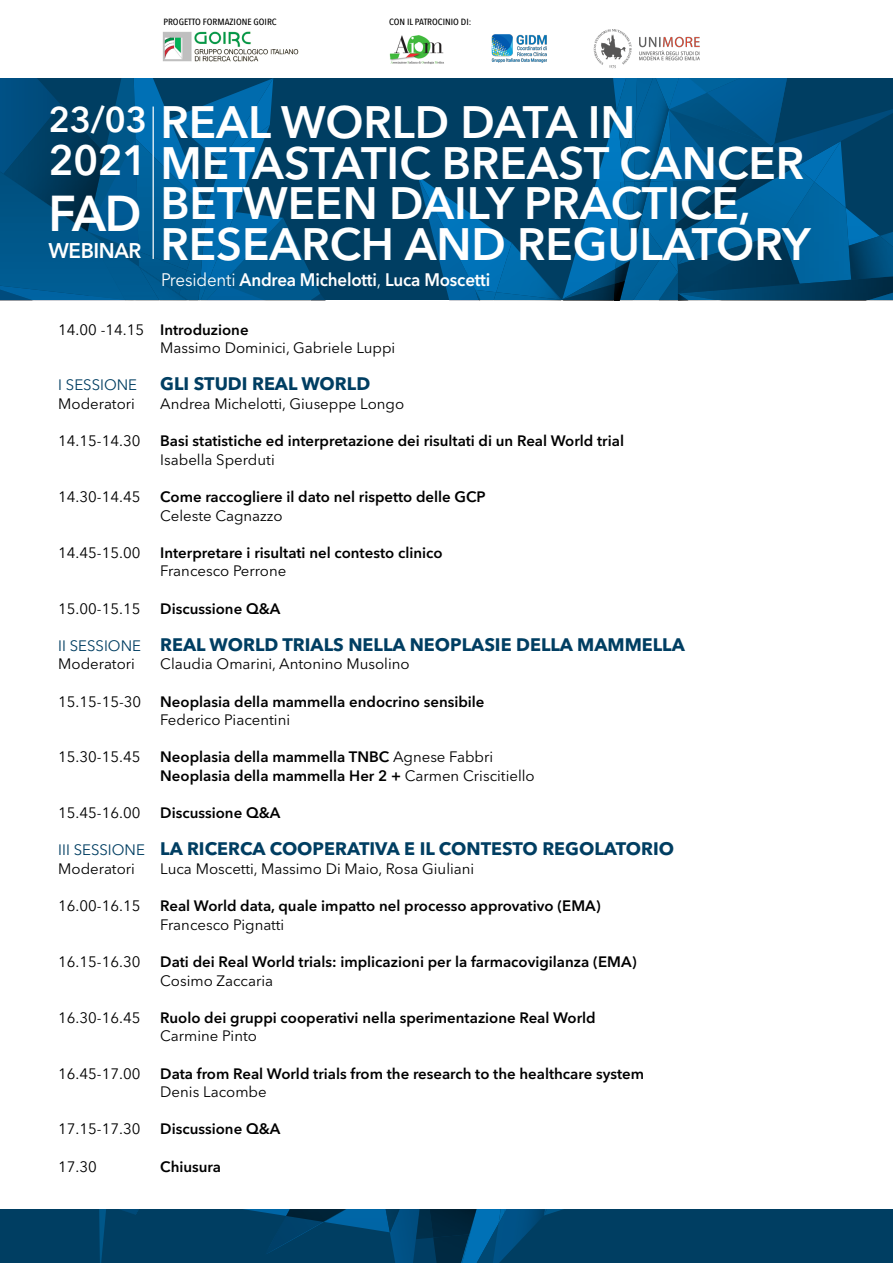
<style>
.page{position:relative;width:893px;height:1263px;background:#fff}
.page>*{position:absolute;margin:0;border:0;box-sizing:border-box;transform-origin:0 0}
.t1{font:600 49.95px "Avenir Next LT Pro";color:#fff;scale:.96 1}
.t2{font:600 45px/40.5px "Avenir Next LT Pro";color:#fff}
.t3{font:600 42px "Avenir Next LT Pro";color:#fff}
.t4{font:600 35.4px "Avenir Next LT Pro";color:#fff}
.t5{font:600 21.15px "Avenir Next LT Pro";letter-spacing:-.02em;color:#fff}
.t6{font:700 18px "Avenir Next LT Pro";color:#003e62}
.t7{font:600 18px "Avenir Next LT Pro";letter-spacing:-.01em;color:#fff;scale:.94 1}
.t8{font:600 15px/18.6px "Avenir Next LT Pro";color:#000}
.t9{font:15px/18.6px "Avenir Next LT Pro";color:#000}
.t10{font:15px "Avenir Next LT Pro";color:#003e62}
.t11{font:500 9px "Avenir Next Condensed";color:#000;scale:1.1 1}
.s1{font-weight:400}
.s2{font-weight:600}
.s3{font-weight:400;font-size:15px}
</style>
<div class="page">
<div style="left:0;top:79px;width:893px;height:221px;background:#003e62"></div>
<svg style="left:0;top:79px;width:320px;height:221px"></svg>
<img style="left:125px;top:300px;width:66px;height:1px">
<img style="left:187px;top:267px;width:87px;height:33px">
<div style="left:88px;top:232px;width:73px;height:68px;background:#005c92"></div>
<img style="left:140px;top:268px;width:58px;height:32px">
<img style="left:187px;top:270px;width:14px;height:24px">
<div style="left:138px;top:251px;width:49px;height:43px;background:#00598e"></div>
<img style="left:88px;top:231px;width:51px;height:36px">
<img style="left:198px;top:275px;width:3px;height:25px">
<img style="left:179px;top:294px;width:19px;height:6px">
<img style="left:664px;top:253px;width:5px;height:47px">
<img style="left:638px;top:79px;width:31px;height:102px">
<img style="left:650px;top:181px;width:19px;height:72px">
<div style="left:638px;top:220px;width:26px;height:80px;background:#0065a0"></div>
<svg style="left:669px;top:79px;width:224px;height:221px"></svg>
<img style="left:676px;top:179px;width:70px;height:55px">
<img style="left:638px;top:181px;width:12px;height:71px">
<svg style="left:418px;top:79px;width:220px;height:222px"></svg>
<img style="left:632px;top:220px;width:9px;height:32px">
<img style="left:612px;top:260px;width:18px;height:40px">
<img style="left:615px;top:261px;width:15px;height:23px">
<hr style="left:153px;top:107px;width:1px;height:152px;background:#fff">
<img style="left:162px;top:31px;width:136px;height:31px">
<img style="left:389px;top:35px;width:55px;height:29px">
<img style="left:491px;top:34px;width:56px;height:28px">
<div style="left:0;top:1209px;width:893px;height:54px;background:#003e62"></div>
<svg style="left:99px;top:1209px;width:464px;height:54px"></svg>
<img style="left:286px;top:1209px;width:156px;height:13px">
<img style="left:593px;top:30px;width:107px;height:38px">
<p class="t11" style="left:163px;top:17px;width:105px">PROGETTO FORMAZIONE GOIRC</p>
<p class="t11" style="left:389px;top:17px;width:76px">CON IL PATROCINIO DI:</p>
<h3 class="t4" style="left:48px;top:98px;width:100px">23/03</h3>
<h3 class="t3" style="left:48px;top:135px;width:100px">2021</h3>
<h1 class="t1" style="left:48px;top:183px;width:98px">FAD</h1>
<h3 class="t5" style="left:48px;top:237px;width:94px">WEBINAR</h3>
<h2 class="t2" style="left:161px;top:102px;width:651px">REAL WORLD DATA IN<br>METASTATIC BREAST CANCER<br>BETWEEN DAILY PRACTICE,<br>RESEARCH AND REGULATORY</h2>
<p class="t7" style="left:161px;top:269px;width:352px"><span class="s1">Presidenti</span> Andrea Michelotti<span class="s1">,</span> Luca Moscetti</p>
<p class="t9" style="left:160px;top:320px;width:237px;text-indent:-102px">14.00 -14.15 <span class="s2">Introduzione<br></span>Massimo Dominici, Gabriele Luppi</p>
<p class="t10" style="left:58px;top:376px;width:80px">I SESSIONE</p>
<p class="t6" style="left:160px;top:373px;width:212px">GLI STUDI REAL WORLD</p>
<p class="t9" style="left:58px;top:394px;width:78px">Moderatori</p>
<p class="t9" style="left:160px;top:394px;width:245px">Andrea Michelotti, Giuseppe Longo</p>
<p class="t9" style="left:58px;top:432px;width:84px">14.15-14.30</p>
<p class="t8" style="left:160px;top:431px;width:465px">Basi statistiche ed interpretazione dei risultati di un Real World trial</p>
<p class="t9" style="left:160px;top:450px;width:116px">Isabella Sperduti</p>
<p class="t9" style="left:58px;top:487px;width:84px">14.30-14.45</p>
<p class="t8" style="left:160px;top:487px;width:327px">Come raccogliere il dato nel rispetto delle GCP</p>
<p class="t9" style="left:160px;top:506px;width:124px">Celeste Cagnazzo</p>
<p class="t9" style="left:58px;top:543px;width:84px">14.45-15.00</p>
<p class="t8" style="left:160px;top:543px;width:284px">Interpretare i risultati nel contesto clinico</p>
<p class="t9" style="left:160px;top:562px;width:128px">Francesco Perrone</p>
<p class="t9" style="left:58px;top:599px;width:84px">15.00-15.15</p>
<p class="t8" style="left:160px;top:599px;width:122px">Discussione Q&amp;A</p>
<p class="t6" style="left:58px;top:633px;width:628px"><span class="s3">II SESSIONE</span> REAL WORLD TRIALS NELLA NEOPLASIE DELLA MAMMELLA</p>
<p class="t9" style="left:58px;top:655px;width:78px">Moderatori</p>
<p class="t9" style="left:160px;top:655px;width:251px">Claudia Omarini, Antonino Musolino</p>
<p class="t9" style="left:58px;top:692px;width:85px">15.15-15-30</p>
<p class="t8" style="left:160px;top:692px;width:326px">Neoplasia della mammella endocrino sensibile</p>
<p class="t9" style="left:160px;top:711px;width:131px">Federico Piacentini</p>
<p class="t9" style="left:58px;top:748px;width:84px">15.30-15.45</p>
<p class="t8" style="left:160px;top:748px;width:376px">Neoplasia della mammella TNBC <span class="s1">Agnese Fabbri<br></span>Neoplasia della mammella Her 2 + <span class="s1">Carmen Criscitiello</span></p>
<p class="t9" style="left:58px;top:804px;width:84px">15.45-16.00</p>
<p class="t8" style="left:160px;top:803px;width:122px">Discussione Q&amp;A</p>
<p class="t6" style="left:58px;top:838px;width:617px"><span class="s3">III SESSIONE</span> LA RICERCA COOPERATIVA E IL CONTESTO REGOLATORIO</p>
<p class="t9" style="left:58px;top:859px;width:78px">Moderatori</p>
<p class="t9" style="left:160px;top:859px;width:316px">Luca Moscetti, Massimo Di Maio, Rosa Giuliani</p>
<p class="t9" style="left:58px;top:897px;width:84px">16.00-16.15</p>
<p class="t8" style="left:160px;top:896px;width:442px">Real World data, quale impatto nel processo approvativo (EMA)</p>
<p class="t9" style="left:160px;top:915px;width:126px">Francesco Pignatti</p>
<p class="t9" style="left:58px;top:952px;width:84px">16.15-16.30</p>
<p class="t8" style="left:160px;top:952px;width:478px">Dati dei Real World trials: implicazioni per la farmacovigilanza (EMA)</p>
<p class="t9" style="left:160px;top:971px;width:114px">Cosimo Zaccaria</p>
<p class="t9" style="left:58px;top:1008px;width:84px">16.30-16.45</p>
<p class="t8" style="left:160px;top:1008px;width:437px">Ruolo dei gruppi cooperativi nella sperimentazione Real World</p>
<p class="t9" style="left:160px;top:1027px;width:98px">Carmine Pinto</p>
<p class="t9" style="left:58px;top:1064px;width:84px">16.45-17.00</p>
<p class="t8" style="left:160px;top:1064px;width:485px">Data from Real World trials from the research to the healthcare system</p>
<p class="t9" style="left:160px;top:1083px;width:108px">Denis Lacombe</p>
<p class="t9" style="left:58px;top:1120px;width:84px">17.15-17.30</p>
<p class="t8" style="left:160px;top:1120px;width:122px">Discussione Q&amp;A</p>
<p class="t9" style="left:58px;top:1157px;width:40px">17.30</p>
<p class="t8" style="left:160px;top:1157px;width:62px">Chiusura</p>
</div>
